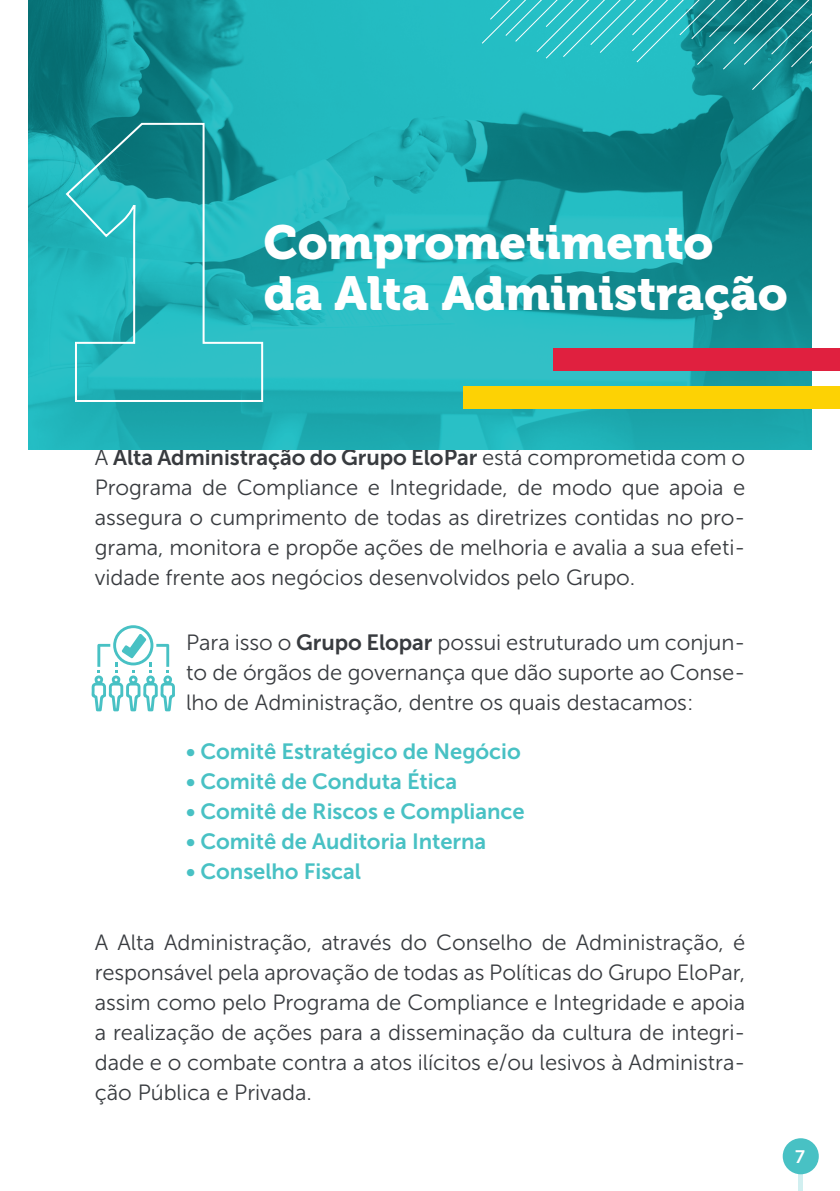
<style>
.page{position:relative;width:840px;height:1191px;background:#fff}
.page>*{position:absolute;margin:0;border:0;box-sizing:border-box;transform-origin:0 0}
.t1{font:47.4px/50.6px "Museo 900";color:#fff}
.t2{font:22px/30px "Museo Sans 300";letter-spacing:-.005em;color:#383b3f;text-align:justify}
.t3{font:22px "Museo Sans 700";letter-spacing:-.005em;color:#48c1c4}
.t4{font:22px "Museo Sans 700";letter-spacing:-.005em;color:#383b3f}
.t5{font:18px "Museo Sans 700";color:#fff}
.s1{font-family:"Museo Sans 300"}
.s2{font-family:"Museo Sans 700"}
</style>
<div class="page">
<svg style="left:798px;top:1174px;width:4px;height:17px"></svg>
<div style="left:782px;top:1138px;width:36px;height:36px;background:#48c1c4;border-radius:50%"></div>
<img style="left:29px;top:0;width:781px;height:449px">
<div style="left:463px;top:386px;width:376px;height:22px;background:#fdd204"></div>
<svg style="left:480px;top:0;width:332px;height:91px;background:#27adb3"></svg>
<svg style="left:64px;top:122px;width:200px;height:281px;background:#27aeb3"></svg>
<div style="left:553px;top:348px;width:286px;height:23px;background:#e0203f"></div>
<svg style="left:91px;top:625px;width:84px;height:86px"></svg>
<h1 class="t1" style="left:263px;top:218px;width:525px">Comprometimento<br>da Alta Administração</h1>
<p class="t4" style="left:95px;top:445px;width:651px"><span class="s1">A</span> Alta Administração do Grupo EloPar <span class="s1">está comprometida com o</span></p>
<p class="t2" style="left:95px;top:473px;width:651px">Programa de Compliance e Integridade, de modo que apoia e assegura o cumprimento de todas as diretrizes contidas no pro&shy;grama, monitora e propõe ações de melhoria e avalia a sua efeti&shy;vidade frente aos negócios desenvolvidos pelo Grupo.</p>
<p class="t2" style="left:186px;top:627px;width:560px">Para isso o <span class="s2">Grupo Elopar</span> possui estruturado um conjun&shy;to de órgãos de governança que dão suporte ao Conse&shy;lho de Administração, dentre os quais destacamos:</p>
<p class="t3" style="left:186px;top:739px;width:336px">• Comitê Estratégico de Negócio</p>
<p class="t3" style="left:186px;top:769px;width:272px">• Comitê de Conduta Ética</p>
<p class="t3" style="left:186px;top:799px;width:340px">• Comitê de Riscos e Compliance</p>
<p class="t3" style="left:186px;top:829px;width:301px">• Comitê de Auditoria Interna</p>
<p class="t3" style="left:186px;top:859px;width:176px">• Conselho Fiscal</p>
<p class="t2" style="left:95px;top:927px;width:651px">A Alta Administração, através do Conselho de Administração, é responsável pela aprovação de todas as Políticas do Grupo EloPar, assim como pelo Programa de Compliance e Integridade e apoia a realização de ações para a disseminação da cultura de integri&shy;dade e o combate contra a atos ilícitos e/ou lesivos à Administra&shy;ção Pública e Privada.</p>
<p class="t5" style="left:794px;top:1146px;width:11px">7</p>
</div>
